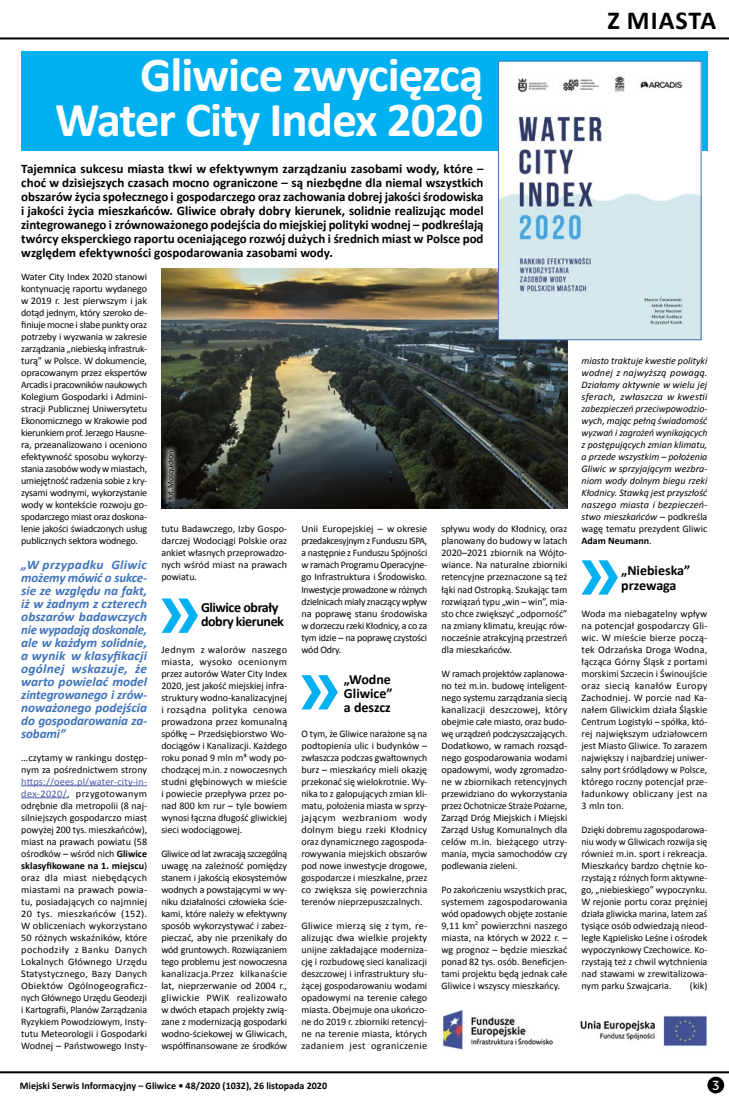
<style>
.page{position:relative;width:729px;height:1098px;background:#fff}
.page>*{position:absolute;margin:0;border:0;box-sizing:border-box;transform-origin:0 0}
.t1{font:700 49px/45px "Calibri";letter-spacing:-.02em;color:#fff;text-align:right}
.t2{font:700 26px "Calibri";letter-spacing:.04em;color:#000}
.t3{font:700 14px/14px "Calibri";letter-spacing:-.02em;color:#000}
.t4{font:700 14px/14px "Calibri";color:#000}
.t5{font:700 13px/14px "Calibri";color:#000;text-align:justify}
.t6{font:italic 700 13px/13px "Calibri";letter-spacing:-.01em;color:#3e73bc;text-align:justify}
.t7{font:13px "Museo Sans 500";color:#fff}
.t8{font:10px/12px "Calibri";color:#000;text-align:justify}
.t9{font:italic 10px/12px "Calibri";color:#000;text-align:justify}
.t10{font:700 10px "Calibri";color:#000}
.t11{font:8px "Calibri";letter-spacing:-.03em;color:#000}
.s1{color:#4c59a9}
.s2{font-weight:700}
.s3{font-style:normal}
.s4{font-weight:700;font-style:normal}
</style>
<div class="page">
<hr style="left:0;top:37px;width:729px;height:2px;background:#000">
<hr style="left:0;top:1070px;width:729px;height:2px;background:#000">
<div style="left:707px;top:1076px;width:17px;height:16px;background:#000;border-radius:50%"></div>
<hr style="left:21px;top:785px;width:126px;height:1px;background:#4c59a9">
<hr style="left:21px;top:797px;width:46px;height:1px;background:#4c59a9">
<img style="left:161px;top:269px;width:406px;height:239px">
<div style="left:161px;top:444px;width:19px;height:61px;background:#fff;opacity:.75"></div>
<svg style="left:161px;top:598px;width:37px;height:34px"></svg>
<svg style="left:301px;top:675px;width:37px;height:34px"></svg>
<svg style="left:581px;top:560px;width:37px;height:34px"></svg>
<img style="left:442px;top:1010px;width:265px;height:40px">
<div style="left:21px;top:51px;width:686px;height:100px;background:#00b0f0"></div>
<img style="left:500px;top:63px;width:199px;height:275px">
<div style="left:498px;top:61px;width:203px;height:279px;border:1px solid #3e73bc"></div>
<h1 class="t1" style="left:55px;top:52px;width:430px">Gliwice zwycięzcą<br>Water City Index 2020</h1>
<p class="t5" style="left:21px;top:161px;width:464px">Tajemnica sukcesu miasta tkwi w efektywnym zarządzaniu zasobami wody, które – choć w dzisiejszych czasach mocno ograniczone – są niezbędne dla niemal wszystkich obszarów życia społecznego i gospodarczego oraz zachowania dobrej jakości środowiska i jakości życia mieszkańców. Gliwice obrały dobry kierunek, solidnie realizując model zintegrowanego i zrównoważonego podejścia do miejskiej polityki wodnej – podkreślają twórcy eksperckiego raportu oceniającego rozwój dużych i średnich miast w Polsce pod względem efektywności gospodarowania zasobami wody.</p>
<p class="t8" style="left:21px;top:271px;width:127px">Water City Index 2020 stanowi kontynuację raportu wydanego w 2019 r. Jest pierwszym i jak dotąd jednym, który szeroko de&shy;finiuje mocne i słabe punkty oraz potrzeby i wyzwania w zakresie zarządzania „niebieską infrastruk&shy;turą” w Polsce. W dokumencie, opracowanym przez ekspertów Arcadis i pracowników naukowych Kolegium Gospodarki i Admini&shy;stracji Publicznej Uniwersytetu Ekonomicznego w Krakowie pod kierunkiem prof. Jerzego Hausne&shy;ra, przeanalizowano i oceniono efektywność sposobu wykorzy&shy;stania zasobów wody w miastach, umiejętność radzenia sobie z kry&shy;zysami wodnymi, wykorzystanie wody w kontekście rozwoju go&shy;spodarczego miast oraz doskona&shy;lenie jakości świadczonych usług publicznych sektora wodnego.</p>
<p class="t6" style="left:21px;top:558px;width:127px">„W przypadku Gliwic możemy mówić o sukce&shy;sie ze względu na fakt, iż w żadnym z czterech obszarów badawczych nie wypadają doskonale, ale w każdym solidnie, a wynik w klasyfikacji ogólnej wskazuje, że warto powielać model zintegrowanego i zrów&shy;noważonego podejścia do gospodarowania za&shy;sobami”</p>
<p class="t8" style="left:21px;top:751px;width:127px">…czytamy w rankingu dostęp&shy;nym za pośrednictwem strony</p>
<p class="t8" style="left:21px;top:775px;width:127px"><span class="s1">https://oees.pl/water-city-in&shy;dex-2020/</span>, przygotowanym odrębnie dla metropolii (8 naj&shy;silniejszych gospodarczo miast powyżej 200 tys. mieszkańców), miast na prawach powiatu (58 ośrodków – wśród nich <span class="s2">Gliwice sklasyfikowane na 1. miejscu</span>) oraz dla miast niebędących miastami na prawach powia&shy;tu, posiadających co najmniej 20 tys. mieszkańców (152).<br>W obliczeniach wykorzystano 50 różnych wskaźników, które pochodziły z Banku Danych Lokalnych Głównego Urzędu Statystycznego, Bazy Danych Obiektów Ogólnogeograficz&shy;nych Głównego Urzędu Geodezji i Kartografii, Planów Zarządzania Ryzykiem Powodziowym, Insty&shy;tutu Meteorologii i Gospodarki Wodnej – Państwowego Insty-</p>
<p class="t11" style="left:165px;top:499px;width:51px;rotate:-90deg">fot. Mosquidron</p>
<p class="t8" style="left:161px;top:523px;width:127px">tutu Badawczego, Izby Gospo&shy;darczej Wodociągi Polskie oraz ankiet własnych przeprowadzo&shy;nych wśród miast na prawach powiatu.</p>
<h3 class="t3" style="left:201px;top:599px;width:84px">Gliwice obrały dobry kierunek</h3>
<p class="t8" style="left:161px;top:643px;width:127px">Jednym z walorów naszego miasta, wysoko ocenionym przez autorów Water City Index 2020, jest jakość miejskiej infra&shy;struktury wodno-kanalizacyjnej i rozsądna polityka cenowa prowadzona przez komunalną spółkę – Przedsiębiorstwo Wo&shy;dociągów i Kanalizacji. Każdego roku ponad 9 mln m³ wody po&shy;chodzącej m.in. z nowoczesnych studni głębinowych w mieście i powiecie przepływa przez po&shy;nad 800 km rur – tyle bowiem wynosi łączna długość gliwickiej sieci wodociągowej.</p>
<p class="t8" style="left:161px;top:847px;width:127px">Gliwice od lat zwracają szczególną uwagę na zależność pomiędzy stanem i jakością ekosystemów wodnych a powstającymi w wy&shy;niku działalności człowieka ście&shy;kami, które należy w efektywny sposób wykorzystywać i zabez&shy;pieczać, aby nie przenikały do wód gruntowych. Rozwiązaniem tego problemu jest nowoczesna kanalizacja.Przez kilkanaście lat, nieprzerwanie od 2004 r., gliwickie PWiK realizowało w dwóch etapach projekty zwią&shy;zane z modernizacją gospodarki wodno-ściekowej w Gliwicach, współfinansowane ze środków</p>
<p class="t8" style="left:301px;top:523px;width:127px">Unii Europejskiej – w okresie przedakcesyjnym z Funduszu ISPA, a następnie z Funduszu Spójności w ramach Programu Operacyjne&shy;go Infrastruktura i Środowisko.<br>Inwestycje prowadzone w różnych dzielnicach miały znaczący wpływ na poprawę stanu środowiska w dorzeczu rzeki Kłodnicy, a co za tym idzie – na poprawę czystości wód Odry.</p>
<h3 class="t3" style="left:344px;top:671px;width:50px;text-align:justify">„Wodne Gliwice” a deszcz</h3>
<p class="t8" style="left:301px;top:727px;width:127px">O tym, że Gliwice narażone są na podtopienia ulic i budynków – zwłaszcza podczas gwałtownych burz – mieszkańcy mieli okazję przekonać się wielokrotnie. Wy&shy;nika to z galopujących zmian kli&shy;matu, położenia miasta w sprzy&shy;jającym wezbraniom wody dolnym biegu rzeki Kłodnicy oraz dynamicznego zagospoda&shy;rowywania miejskich obszarów pod nowe inwestycje drogowe, gospodarcze i mieszkalne, przez co zwiększa się powierzchnia terenów nieprzepuszczalnych.</p>
<p class="t8" style="left:301px;top:919px;width:127px">Gliwice mierzą się z tym, re&shy;alizując dwa wielkie projekty unijne zakładające moderniza&shy;cję i rozbudowę sieci kanalizacji deszczowej i infrastruktury słu&shy;żącej gospodarowaniu wodami opadowymi na terenie całego miasta. Obejmuje ona ukończo&shy;ne do 2019 r. zbiorniki retencyj&shy;ne na terenie miasta, których zadaniem jest ograniczenie</p>
<p class="t8" style="left:441px;top:523px;width:127px">spływu wody do Kłodnicy, oraz planowany do budowy w latach 2020–2021 zbiornik na Wójto&shy;wiance. Na naturalne zbiorniki retencyjne przeznaczone są też łąki nad Ostropką. Szukając tam rozwiązań typu „win – win”, mia&shy;sto chce zwiększyć „odporność” na zmiany klimatu, kreując rów&shy;nocześnie atrakcyjną przestrzeń dla mieszkańców.</p>
<p class="t8" style="left:441px;top:667px;width:127px">W ramach projektów zaplanowa&shy;no też m.in. budowę inteligent&shy;nego systemu zarządzania siecią kanalizacji deszczowej, który obejmie całe miasto, oraz budo&shy;wę urządzeń podczyszczających.<br>Dodatkowo, w ramach rozsąd&shy;nego gospodarowania wodami opadowymi, wody zgromadzo&shy;ne w zbiornikach retencyjnych przewidziano do wykorzystania przez Ochotnicze Straże Pożarne, Zarząd Dróg Miejskich i Miejski Zarząd Usług Komunalnych dla celów m.in. bieżącego utrzy&shy;mania, mycia samochodów czy podlewania zieleni.</p>
<p class="t8" style="left:441px;top:883px;width:127px">Po zakończeniu wszystkich prac, systemem zagospodarowania wód opadowych objęte zostanie 9,11 km<sup>2</sup> powierzchni naszego miasta, na których w 2022 r. – wg prognoz – będzie mieszkać ponad 82 tys. osób. Beneficjen&shy;tami projektu będą jednak całe Gliwice i wszyscy mieszkańcy.</p>
<h2 class="t2" style="left:607px;top:4px;width:110px">z miasta</h2>
<p class="t9" style="left:581px;top:354px;width:127px">miasto traktuje kwestie polityki wodnej z najwyższą powagą.<br>Działamy aktywnie w wielu jej sferach, zwłaszcza w kwestii zabezpieczeń przeciwpowodzio&shy;wych, mając pełną świadomość wyzwań i zagrożeń wynikających z postępujących zmian klimatu, a przede wszystkim – położenia Gliwic w sprzyjającym wezbra&shy;niom wody dolnym biegu rzeki Kłodnicy. Stawką jest przyszłość naszego miasta i bezpieczeń&shy;stwo mieszkańców <span class="s3">– podkreśla wagę tematu prezydent Gliwic </span><span class="s4">Adam Neumann</span><span class="s3">.</span></p>
<h3 class="t4" style="left:621px;top:563px;width:70px">„Niebieska” przewaga</h3>
<p class="t8" style="left:581px;top:607px;width:127px">Woda ma niebagatelny wpływ na potencjał gospodarczy Gli&shy;wic. W mieście bierze począ&shy;tek Odrzańska Droga Wodna, łącząca Górny Śląsk z portami morskimi Szczecin i Świnoujście oraz siecią kanałów Europy Zachodniej. W porcie nad Ka&shy;nałem Gliwickim działa Śląskie Centrum Logistyki – spółka, któ&shy;rej największym udziałowcem jest Miasto Gliwice. To zarazem największy i najbardziej uniwer&shy;salny port śródlądowy w Polsce, którego roczny potencjał prze&shy;ładunkowy obliczany jest na 3 mln ton.</p>
<p class="t8" style="left:581px;top:823px;width:127px">Dzięki dobremu zagospodarowa&shy;niu wody w Gliwicach rozwija się również m.in. sport i rekreacja.<br>Mieszkańcy bardzo chętnie ko&shy;rzystają z różnych form aktywne&shy;go, „niebieskiego” wypoczynku.<br>W rejonie portu coraz prężniej działa gliwicka marina, latem zaś tysiące osób odwiedzają nieod&shy;ległe Kąpielisko Leśne i ośrodek wypoczynkowy Czechowice. Ko&shy;rzystają też z chwil wytchnienia nad stawami w zrewitalizowa&shy;nym parku Szwajcaria.</p>
<p class="t8" style="left:690px;top:979px;width:19px">(kik)</p>
<p class="t10" style="left:20px;top:1079px;width:309px">Miejski Serwis Informacyjny – Gliwice • 48/2020 (1032), 26 listopada 2020</p>
<h3 class="t7" style="left:712px;top:1077px;width:9px">3</h3>
</div>
